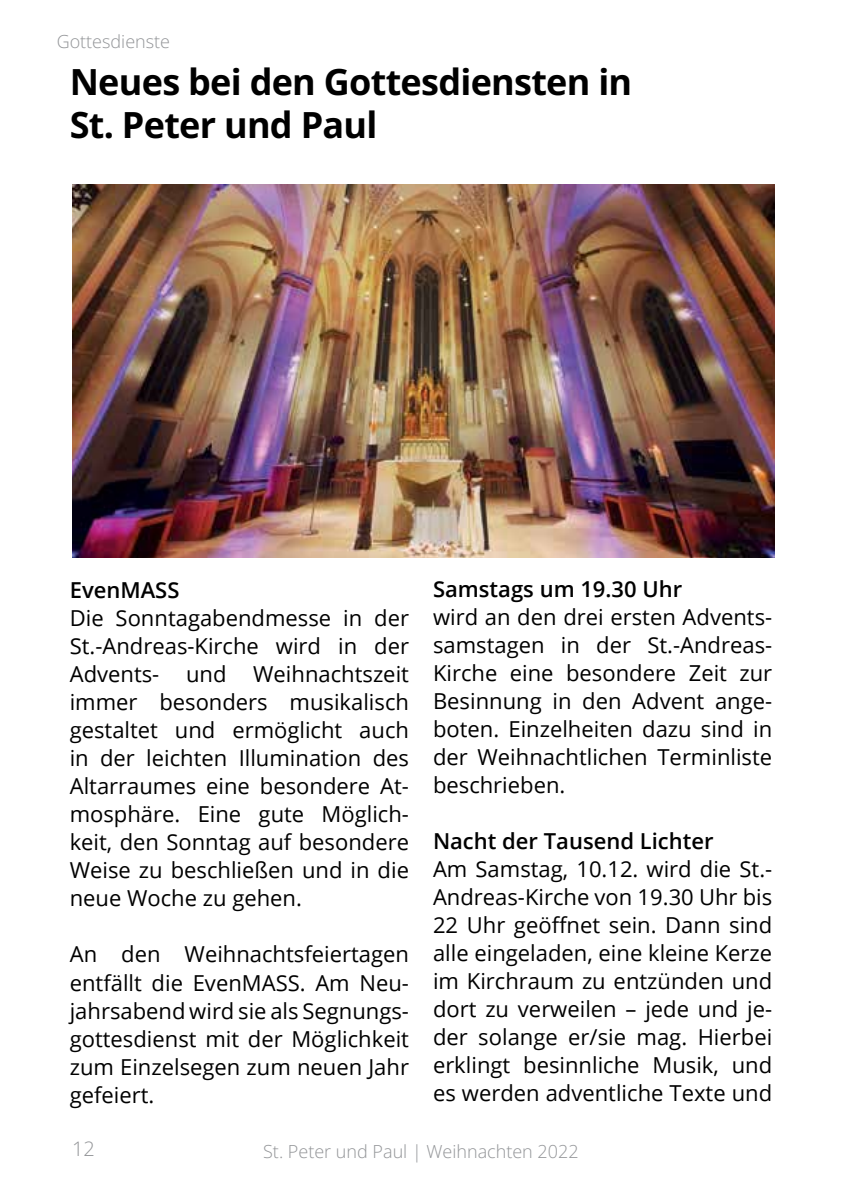
<style>
.page{position:relative;width:842px;height:1191px;background:#fff}
.page>*{position:absolute;margin:0;border:0;box-sizing:border-box;transform-origin:0 0}
.t1{font:700 36px/43.2px "Open Sans";letter-spacing:-.02em;color:#000}
.t2{font:22px/28px "Open Sans";color:#000;text-align:justify}
.t3{font:600 22px "Open Sans";color:#000}
.t4{font:300 20px "Open Sans";color:#939598}
.t5{font:300 18px "Open Sans";color:#939598}
</style>
<div class="page">
<img style="left:72px;top:184px;width:702px;height:373px">
<p class="t5" style="left:57px;top:29px;width:115px">Gottesdienste</p>
<h1 class="t1" style="left:70px;top:60px;width:564px">Neues bei den Gottesdiensten in<br>St. Peter und Paul</h1>
<p class="t3" style="left:70px;top:575px;width:111px">EvenMASS</p>
<p class="t2" style="left:70px;top:604px;width:341px">Die Sonntagabendmesse in der St.-Andreas-Kirche wird in der Advents- und Weihnachtszeit immer besonders musikalisch gestaltet und ermöglicht auch in der leichten I llumination des Altarraumes eine besondere At&shy;mosphäre. Eine gute Möglich&shy;keit, den Sonntag auf besondere Weise zu beschließen und in die neue Woche zu gehen.</p>
<p class="t2" style="left:70px;top:940px;width:341px">An den Weihnachtsfeiertagen entfällt die EvenMASS. Am Neu&shy;jahrsabend wird sie als Segnungs&shy;gottesdienst mit der Möglichkeit zum Einzelsegen zum neuen Jahr gefeiert.</p>
<p class="t3" style="left:433px;top:574px;width:251px">Samstags um 19.30 Uhr</p>
<p class="t2" style="left:433px;top:602px;width:341px">wird an den drei ersten Advents&shy;samstagen in der St.-Andreas-Kirche eine besondere Zeit zur Besinnung in den Advent ange&shy;boten. Einzelheiten dazu sind in der Weihnachtlichen Terminliste beschrieben.</p>
<p class="t3" style="left:433px;top:826px;width:282px">Nacht der Tausend Lichter</p>
<p class="t2" style="left:433px;top:854px;width:341px">Am Samstag, 10.12. wird die St.- Andreas-Kirche von 19.30 Uhr bis 22 Uhr geöffnet sein. Dann sind alle eingeladen, eine kleine Kerze im Kirchraum zu entzünden und dort zu verweilen – jede und je&shy;der solange er/sie mag. Hierbei erklingt besinnliche Musik, und es werden adventliche Texte und</p>
<p class="t4" style="left:72px;top:1134px;width:24px">12</p>
<p class="t5" style="left:263px;top:1138px;width:317px">St. Peter und Paul | Weihnachten 2022</p>
</div>
